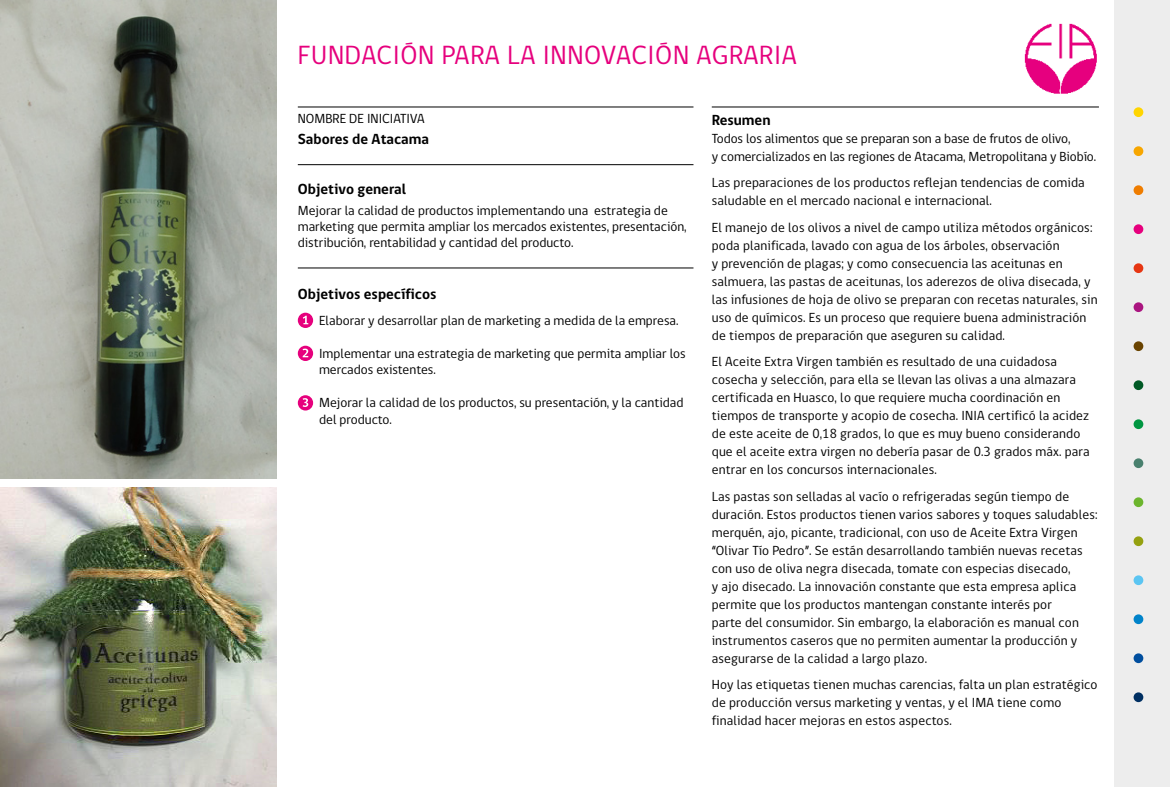
<style>
.page{position:relative;width:1170px;height:787px;background:#fff}
.page>*{position:absolute;margin:0;border:0;box-sizing:border-box;transform-origin:0 0}
.t1{font:27px "gob CL";letter-spacing:.025em;color:#e6007d}
.t2{font:700 15px "gob CL";color:#000}
.t3{font:13.5px/18px "gob CL";letter-spacing:.01em;color:#000}
</style>
<div class="page">
<hr style="left:298px;top:107px;width:395px;height:1px;background:#000">
<hr style="left:298px;top:164px;width:395px;height:1px;background:#000">
<hr style="left:298px;top:267px;width:395px;height:1px;background:#000">
<div style="left:298px;top:313px;width:15px;height:15px;background:#e6007d;border-radius:50%"></div>
<svg style="left:303px;top:316px;width:5px;height:8px"></svg>
<svg style="left:298px;top:346px;width:15px;height:15px"></svg>
<svg style="left:302px;top:348px;width:6px;height:9px"></svg>
<div style="left:298px;top:395px;width:15px;height:15px;background:#e6007d;border-radius:50%"></div>
<svg style="left:302px;top:398px;width:6px;height:9px"></svg>
<hr style="left:711px;top:107px;width:387px;height:1px;background:#000">
<div style="left:1114px;top:0;width:55px;height:787px;background:#ededed"></div>
<img style="left:1024px;top:23px;width:73px;height:71px">
<div style="left:1133px;top:107px;width:10px;height:10px;background:#ffd500;border-radius:50%"></div>
<div style="left:1133px;top:146px;width:10px;height:10px;background:#f7a600;border-radius:50%"></div>
<div style="left:1133px;top:185px;width:10px;height:10px;background:#ef7d00;border-radius:50%"></div>
<div style="left:1133px;top:224px;width:10px;height:10px;background:#e6007d;border-radius:50%"></div>
<div style="left:1133px;top:263px;width:10px;height:10px;background:#e63612;border-radius:50%"></div>
<div style="left:1133px;top:302px;width:10px;height:10px;background:#aa1580;border-radius:50%"></div>
<div style="left:1133px;top:341px;width:10px;height:10px;background:#694300;border-radius:50%"></div>
<div style="left:1133px;top:380px;width:10px;height:10px;background:#005925;border-radius:50%"></div>
<div style="left:1133px;top:419px;width:10px;height:10px;background:#009641;border-radius:50%"></div>
<div style="left:1133px;top:458px;width:10px;height:10px;background:#49806e;border-radius:50%"></div>
<div style="left:1133px;top:497px;width:10px;height:10px;background:#6cb52d;border-radius:50%"></div>
<div style="left:1133px;top:536px;width:10px;height:10px;background:#95a110;border-radius:50%"></div>
<div style="left:1133px;top:575px;width:10px;height:10px;background:#5bc5f2;border-radius:50%"></div>
<div style="left:1133px;top:614px;width:10px;height:10px;background:#0083ca;border-radius:50%"></div>
<div style="left:1133px;top:653px;width:10px;height:10px;background:#004e9e;border-radius:50%"></div>
<div style="left:1133px;top:692px;width:10px;height:10px;background:#002f62;border-radius:50%"></div>
<img style="left:0;top:0;width:276px;height:478px">
<img style="left:0;top:488px;width:276px;height:299px">
<h1 class="t1" style="left:298px;top:36px;width:500px">FUNDACIÓN PARA LA INNOVACIÓN AGRARIA</h1>
<p class="t3" style="left:298px;top:110px;width:128px">NOMBRE DE INICIATIVA</p>
<p class="t2" style="left:298px;top:129px;width:133px">Sabores de Atacama</p>
<p class="t2" style="left:298px;top:179px;width:110px">Objetivo general</p>
<p class="t3" style="left:298px;top:202px;width:390px;line-height:16.2px">Mejorar la calidad de productos implementando una estrategia de marketing que permita ampliar los mercados existentes, presentación, distribución, rentabilidad y cantidad del producto.</p>
<p class="t2" style="left:298px;top:284px;width:140px">Objetivos específicos</p>
<p class="t3" style="left:319px;top:312px;width:361px">Elaborar y desarrollar plan de marketing a medida de la empresa.</p>
<p class="t3" style="left:319px;top:345px;width:368px;line-height:16.5px">Implementar una estrategia de marketing que permita ampliar los mercados existentes.</p>
<p class="t3" style="left:319px;top:395px;width:366px;line-height:16.5px">Mejorar la calidad de los productos, su presentación, y la cantidad del producto.</p>
<p class="t2" style="left:711px;top:109px;width:60px">Resumen</p>
<p class="t3" style="left:711px;top:129px;width:386px">Todos los alimentos que se preparan son a base de frutos de olivo,<br>y comercializados en las regiones de Atacama, Metropolitana y Biobío.</p>
<p class="t3" style="left:711px;top:174px;width:374px">Las preparaciones de los productos reflejan tendencias de comida saludable en el mercado nacional e internacional.</p>
<p class="t3" style="left:711px;top:218px;width:387px">El manejo de los olivos a nivel de campo utiliza métodos orgánicos: poda planificada, lavado con agua de los árboles, observación<br>y prevención de plagas; y como consecuencia las aceitunas en salmuera, las pastas de aceitunas, los aderezos de oliva disecada, y las infusiones de hoja de olivo se preparan con recetas naturales, sin uso de químicos. Es un proceso que requiere buena administración de tiempos de preparación que aseguren su calidad.</p>
<p class="t3" style="left:711px;top:353px;width:379px">El Aceite Extra Virgen también es resultado de una cuidadosa cosecha y selección, para ella se llevan las olivas a una almazara certificada en Huasco, lo que requiere mucha coordinación en tiempos de transporte y acopio de cosecha. INIA certificó la acidez de este aceite de 0,18 grados, lo que es muy bueno considerando que el aceite extra virgen no debería pasar de 0.3 grados máx. para entrar en los concursos internacionales.</p>
<p class="t3" style="left:711px;top:487px;width:387px">Las pastas son selladas al vacío o refrigeradas según tiempo de duración. Estos productos tienen varios sabores y toques saludables: merquén, ajo, picante, tradicional, con uso de Aceite Extra Virgen “Olivar Tío Pedro”. Se están desarrollando también nuevas recetas con uso de oliva negra disecada, tomate con especias disecado,<br>y ajo disecado. La innovación constante que esta empresa aplica permite que los productos mantengan constante interés por<br>parte del consumidor. Sin embargo, la elaboración es manual con instrumentos caseros que no permiten aumentar la producción y asegurarse de la calidad a largo plazo.</p>
<p class="t3" style="left:711px;top:676px;width:387px">Hoy las etiquetas tienen muchas carencias, falta un plan estratégico de producción versus marketing y ventas, y el IMA tiene como finalidad hacer mejoras en estos aspectos.</p>
</div>
